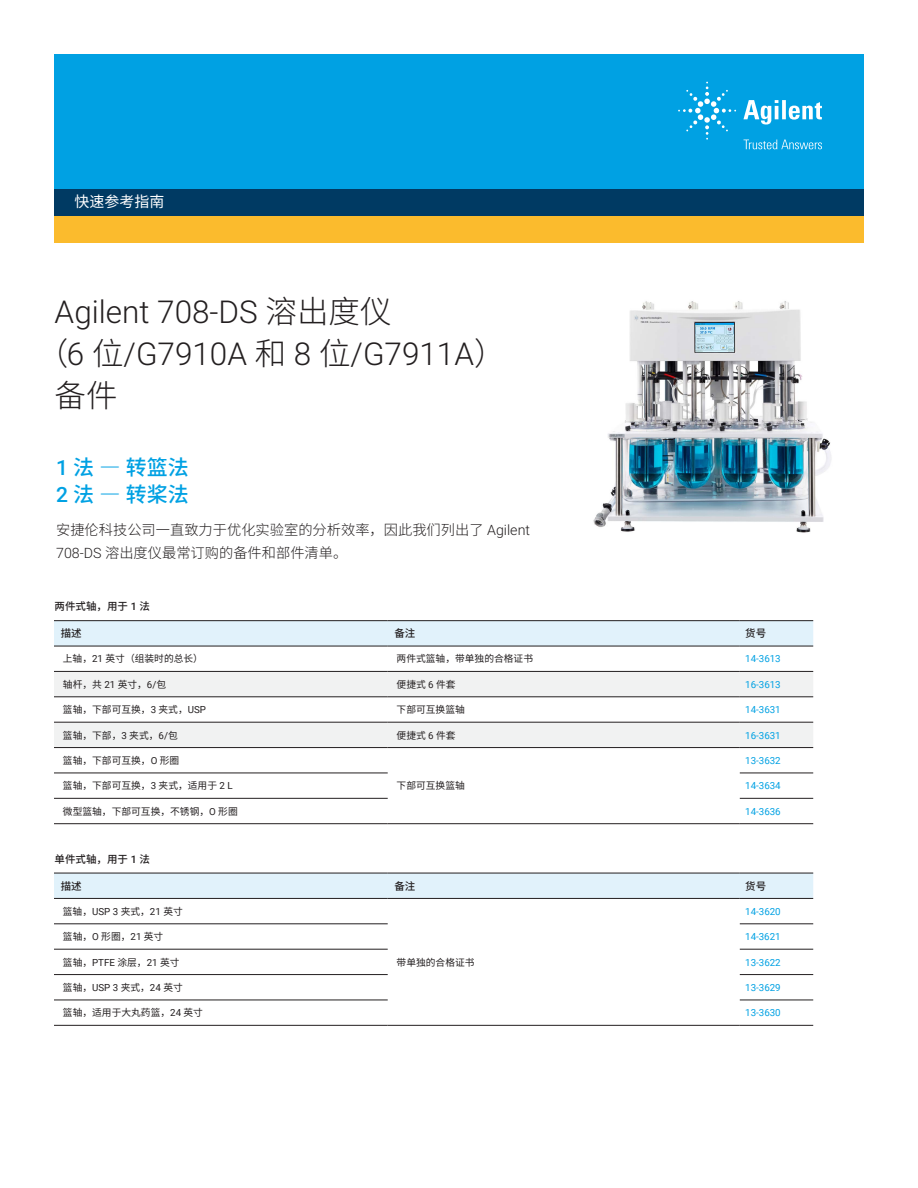
<style>
.page{position:relative;width:918px;height:1188px;background:#fff}
.page>*{position:absolute;margin:0;border:0;box-sizing:border-box;transform-origin:0 0}
.t1{font:300 31.5px/42px "Roboto";color:#231f20}
.t2{font:300 31.5px "Noto Sans CJ Ksc";color:#231f20}
.t3{font:500 21px/27px "Noto Sans CJ Ksc";color:#00a1e3}
.t4{font:15px "Noto Sans CJ Ksc";color:#fff}
.t5{font:300 14.25px/23.2px "Noto Sans CJ Ksc";color:#231f20}
.t6{font:500 10.5px "Noto Sans CJ Ksc";color:#231f20}
.t7{font:9.75px "Noto Sans CJ Ksc";color:#231f20}
.t8{font:9.75px "Roboto";color:#00a1e3}
.s1{font-family:"Noto Sans CJ Ksc"}
.s2{font-family:"Roboto"}
</style>
<div class="page">
<div style="left:54px;top:54px;width:810px;height:135px;background:#00a1e3"></div>
<div style="left:54px;top:216px;width:810px;height:27px;background:#fbbb2d"></div>
<div style="left:54px;top:189px;width:810px;height:27px;background:#003a63"></div>
<img style="left:593px;top:301px;width:238px;height:232px">
<svg style="left:54px;top:621px;width:759px;height:25px;background:#dcecf5"></svg>
<svg style="left:54px;top:672px;width:759px;height:75px;fill:#f1f2f2"></svg>
<hr style="left:54px;top:671px;width:334px;height:1px;background:#231f20">
<hr style="left:388px;top:671px;width:352px;height:1px;background:#231f20">
<hr style="left:740px;top:671px;width:73px;height:1px;background:#231f20">
<hr style="left:54px;top:697px;width:334px;height:1px;background:#231f20">
<hr style="left:388px;top:697px;width:352px;height:1px;background:#231f20">
<hr style="left:740px;top:697px;width:73px;height:1px;background:#231f20">
<hr style="left:54px;top:722px;width:334px;height:1px;background:#231f20">
<hr style="left:388px;top:722px;width:352px;height:1px;background:#231f20">
<hr style="left:740px;top:722px;width:73px;height:1px;background:#231f20">
<hr style="left:54px;top:747px;width:334px;height:1px;background:#231f20">
<hr style="left:388px;top:747px;width:352px;height:1px;background:#231f20">
<hr style="left:388px;top:823px;width:352px;height:1px;background:#231f20">
<hr style="left:740px;top:747px;width:73px;height:1px;background:#231f20">
<hr style="left:54px;top:773px;width:334px;height:1px;background:#231f20">
<hr style="left:740px;top:773px;width:73px;height:1px;background:#231f20">
<hr style="left:54px;top:798px;width:334px;height:1px;background:#231f20">
<hr style="left:740px;top:798px;width:73px;height:1px;background:#231f20">
<hr style="left:54px;top:823px;width:334px;height:1px;background:#231f20">
<hr style="left:740px;top:823px;width:73px;height:1px;background:#231f20">
<hr style="left:54px;top:620px;width:334px;height:1px;background:#231f20">
<hr style="left:388px;top:620px;width:352px;height:1px;background:#231f20">
<hr style="left:740px;top:620px;width:73px;height:1px;background:#231f20">
<hr style="left:54px;top:646px;width:334px;height:1px;background:#231f20">
<hr style="left:388px;top:646px;width:352px;height:1px;background:#231f20">
<hr style="left:740px;top:646px;width:73px;height:1px;background:#231f20">
<div style="left:54px;top:874px;width:759px;height:24px;background:#e1f2fb"></div>
<hr style="left:388px;top:1025px;width:352px;height:1px;background:#231f20">
<hr style="left:54px;top:924px;width:334px;height:1px;background:#231f20">
<hr style="left:740px;top:924px;width:73px;height:1px;background:#231f20">
<hr style="left:54px;top:949px;width:334px;height:1px;background:#231f20">
<hr style="left:740px;top:949px;width:73px;height:1px;background:#231f20">
<hr style="left:54px;top:974px;width:334px;height:1px;background:#231f20">
<hr style="left:740px;top:974px;width:73px;height:1px;background:#231f20">
<hr style="left:54px;top:1000px;width:334px;height:1px;background:#231f20">
<hr style="left:740px;top:1000px;width:73px;height:1px;background:#231f20">
<hr style="left:54px;top:1025px;width:334px;height:1px;background:#231f20">
<hr style="left:740px;top:1025px;width:73px;height:1px;background:#231f20">
<hr style="left:54px;top:873px;width:334px;height:1px;background:#231f20">
<hr style="left:388px;top:873px;width:352px;height:1px;background:#231f20">
<hr style="left:740px;top:873px;width:73px;height:1px;background:#231f20">
<hr style="left:54px;top:898px;width:334px;height:1px;background:#231f20">
<hr style="left:388px;top:898px;width:352px;height:1px;background:#231f20">
<hr style="left:740px;top:898px;width:73px;height:1px;background:#231f20">
<svg style="left:743px;top:100px;width:79px;height:25px"></svg>
<svg style="left:678px;top:82px;width:58px;height:58px"></svg>
<svg style="left:744px;top:140px;width:78px;height:9px"></svg>
<h3 class="t4" style="left:75px;top:193px;width:91px">快速参考指南</h3>
<h1 class="t1" style="left:37px;top:290px;width:470px;text-indent:18px">Agilent 708-DS <span class="s1">溶出度仪<br>（</span>6 <span class="s1">位</span>/G7910A <span class="s1">和</span> 8 <span class="s1">位</span>/G7911A<span class="s1">）</span></h1>
<h1 class="t2" style="left:55px;top:378px;width:65px">备件</h1>
<h2 class="t3" style="left:56px;top:454px;width:134px"><span class="s2">1</span> 法 ― 转篮法<br><span class="s2">2</span> 法 ― 转桨法</h2>
<h3 class="t5" style="left:56px;top:518px;width:475px">安捷伦科技公司一直致力于优化实验室的分析效率，因此我们列出了 <span class="s2">Agilent<br>708-DS</span> 溶出度仪最常订购的备件和部件清单。</h3>
<p class="t6" style="left:55px;top:600px;width:97px">两件式轴，用于 <span class="s2">1</span> 法</p>
<p class="t6" style="left:61px;top:628px;width:22px">描述</p>
<p class="t6" style="left:394px;top:628px;width:22px">备注</p>
<p class="t6" style="left:745px;top:628px;width:22px">货号</p>
<p class="t7" style="left:63px;top:653px;width:142px">上轴，<span class="s2">21</span> 英寸（组装时的总长）</p>
<p class="t7" style="left:397px;top:653px;width:138px">两件式篮轴，带单独的合格证书</p>
<p class="t8" style="left:745px;top:652px;width:37px">14-3613</p>
<p class="t7" style="left:63px;top:679px;width:105px">轴杆，共 <span class="s2">21</span> 英寸，<span class="s2">6/</span>包</p>
<p class="t7" style="left:397px;top:679px;width:61px">便捷式 <span class="s2">6</span> 件套</p>
<p class="t8" style="left:745px;top:678px;width:37px">16-3613</p>
<p class="t7" style="left:63px;top:704px;width:145px">篮轴，下部可互换，<span class="s2">3</span> 夹式，<span class="s2">USP</span></p>
<p class="t7" style="left:397px;top:704px;width:70px">下部可互换篮轴</p>
<p class="t8" style="left:745px;top:703px;width:37px">14-3631</p>
<p class="t7" style="left:63px;top:730px;width:116px">篮轴，下部，<span class="s2">3</span> 夹式，<span class="s2">6/</span>包</p>
<p class="t7" style="left:397px;top:730px;width:61px">便捷式 <span class="s2">6</span> 件套</p>
<p class="t8" style="left:745px;top:728px;width:37px">16-3631</p>
<p class="t7" style="left:63px;top:755px;width:118px">篮轴，下部可互换，<span class="s2">O</span> 形圈</p>
<p class="t7" style="left:397px;top:780px;width:70px">下部可互换篮轴</p>
<p class="t8" style="left:745px;top:754px;width:37px">13-3632</p>
<p class="t7" style="left:63px;top:780px;width:171px">篮轴，下部可互换，<span class="s2">3</span> 夹式，适用于 <span class="s2">2 L</span></p>
<p class="t8" style="left:745px;top:779px;width:37px">14-3634</p>
<p class="t7" style="left:63px;top:806px;width:176px">微型篮轴，下部可互换，不锈钢，<span class="s2">O</span> 形圈</p>
<p class="t8" style="left:745px;top:804px;width:37px">14-3636</p>
<p class="t6" style="left:55px;top:853px;width:97px">单件式轴，用于 <span class="s2">1</span> 法</p>
<p class="t6" style="left:61px;top:880px;width:22px">描述</p>
<p class="t6" style="left:394px;top:880px;width:22px">备注</p>
<p class="t6" style="left:745px;top:880px;width:22px">货号</p>
<p class="t7" style="left:63px;top:906px;width:121px">篮轴，<span class="s2">USP 3</span> 夹式，<span class="s2">21</span> 英寸</p>
<p class="t8" style="left:745px;top:905px;width:37px">14-3620</p>
<p class="t7" style="left:63px;top:931px;width:102px">篮轴，<span class="s2">O</span> 形圈，<span class="s2">21</span> 英寸</p>
<p class="t8" style="left:745px;top:930px;width:37px">14-3621</p>
<p class="t7" style="left:63px;top:957px;width:118px">篮轴，<span class="s2">PTFE</span> 涂层，<span class="s2">21</span> 英寸</p>
<p class="t8" style="left:745px;top:955px;width:37px">13-3622</p>
<p class="t7" style="left:63px;top:982px;width:121px">篮轴，<span class="s2">USP 3</span> 夹式，<span class="s2">24</span> 英寸</p>
<p class="t8" style="left:745px;top:981px;width:37px">13-3629</p>
<p class="t7" style="left:63px;top:1007px;width:142px">篮轴，适用于大丸药篮，<span class="s2">24</span> 英寸</p>
<p class="t8" style="left:745px;top:1006px;width:37px">13-3630</p>
<p class="t7" style="left:397px;top:957px;width:79px">带单独的合格证书</p>
</div>
